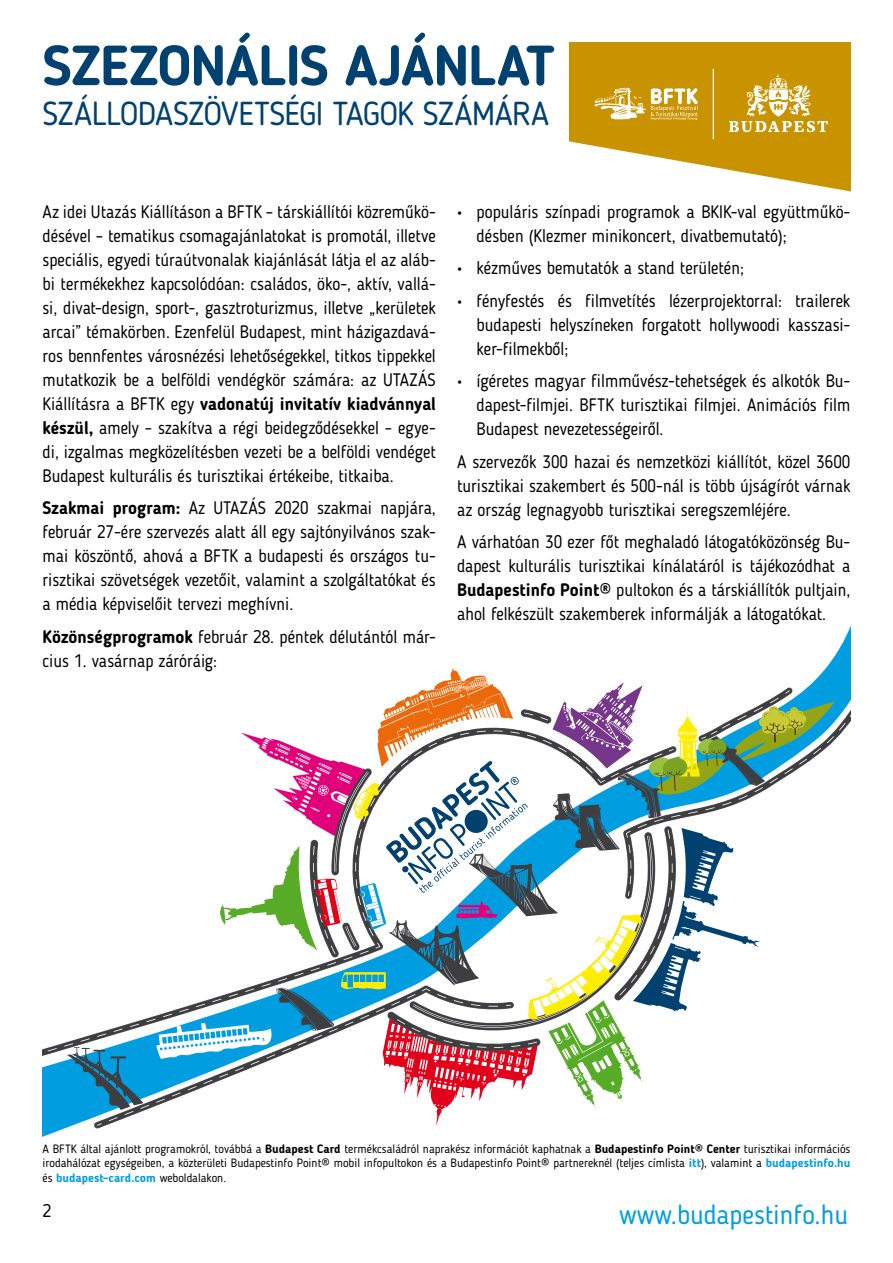
<style>
.page{position:relative;width:893px;height:1263px;background:#fff}
.page>*{position:absolute;margin:0;border:0;box-sizing:border-box;transform-origin:0 0}
.t1{font:700 56.1px "Blogger Sans";letter-spacing:-.01em;color:#004170}
.t2{font:33px "Blogger Sans";letter-spacing:-.02em;color:#004170}
.t3{font:27px "Blogger Sans";color:#009ee0}
.Normál{font:18px/24px "Blogger Sans";color:#000;text-align:justify;scale:.95 1}
.Normál-2{font:18px "Blogger Sans";color:#000}
.t4{font:12px/14.4px "Blogger Sans";color:#000;text-align:justify}
.s1{font-weight:700}
.s2{font-weight:700;color:#009ee0}
</style>
<div class="page">
<svg style="left:43px;top:628px;width:807px;height:498px"></svg>
<svg style="left:569px;top:43px;width:281px;height:149px"></svg>
<p class="t1" style="left:43px;top:32px;width:514px">SZEZONÁLIS AJÁNLAT</p>
<p class="t2" style="left:43px;top:94px;width:508px">SZÁLLODASZÖVETSÉGI TAGOK SZÁMÁRA</p>
<p class="Normál" style="left:43px;top:199px;width:416px">Az idei Utazás Kiállításon a BFTK – társkiállítói közreműkö&shy;désével – tematikus csomagajánlatokat is promotál, illetve speciális, egyedi túraútvonalak kiajánlását látja el az aláb&shy;bi termékekhez kapcsolódóan: családos, öko-, aktív, vallá&shy;si, divat-design, sport-, gasztroturizmus, illetve „kerületek arcai” témakörben. Ezenfelül Budapest, mint házigazdavá&shy;ros bennfentes városnézési lehetőségekkel, titkos tippekkel mutatkozik be a belföldi vendégkör számára: az UTAZÁS Kiállításra a BFTK egy <span class="s1">vadonatúj invitatív kiadvánnyal készül,</span> amely – szakítva a régi beidegződésekkel – egye&shy;di, izgalmas megközelítésben vezeti be a belföldi vendéget Budapest kulturális és turisztikai értékeibe, titkaiba.</p>
<p class="Normál" style="left:43px;top:496px;width:416px"><span class="s1">Szakmai program:</span> Az UTAZÁS 2020 szakmai napjára, február 27-ére szervezés alatt áll egy sajtónyilvános szak&shy;mai köszöntő, ahová a BFTK a budapesti és országos tu&shy;risztikai szövetségek vezetőit, valamint a szolgáltatókat és a média képviselőit tervezi meghívni.</p>
<p class="Normál" style="left:43px;top:624px;width:416px"><span class="s1">Közönségprogramok</span> február 28. péntek délutántól már&shy;cius 1. vasárnap záróráig:</p>
<p class="Normál" style="left:477px;top:199px;width:395px;text-indent:-20px"><span class="s1">•</span> populáris színpadi programok a BKIK-val együttműkö&shy;désben (Klezmer minikoncert, divatbemutató);</p>
<p class="Normál" style="left:457px;top:256px;width:303px"><span class="s1">•</span> kézműves bemutatók a stand területén;</p>
<p class="Normál" style="left:477px;top:288px;width:395px;text-indent:-20px"><span class="s1">•</span> fényfestés és filmvetítés lézerprojektorral: trailerek budapesti helyszíneken forgatott hollywoodi kasszasi&shy;ker-filmekből;</p>
<p class="Normál" style="left:477px;top:369px;width:395px;text-indent:-20px"><span class="s1">•</span> ígéretes magyar filmművész-tehetségek és alkotók Bu&shy;dapest-filmjei. BFTK turisztikai filmjei. Animációs film Budapest nevezetességeiről.</p>
<p class="Normál" style="left:457px;top:449px;width:416px">A szervezők 300 hazai és nemzetközi kiállítót, közel 3600 turisztikai szakembert és 500-nál is több újságírót várnak az ország legnagyobb turisztikai seregszemléjére.</p>
<p class="Normál" style="left:457px;top:530px;width:416px">A várhatóan 30 ezer főt meghaladó látogatóközönség Bu&shy;dapest kulturális turisztikai kínálatáról is tájékozódhat a <span class="s1">Budapestinfo Point®</span> pultokon és a társkiállítók pultjain, ahol felkészült szakemberek informálják a látogatókat.</p>
<p class="t4" style="left:43px;top:1141px;width:809px">A BFTK által ajánlott programokról, továbbá a <span class="s1">Budapest Card</span> termékcsaládról naprakész információt kaphatnak a <span class="s1">Budapestinfo Point® Center</span> turisztikai információs irodahálózat egységeiben, a közterületi Budapestinfo Point® mobil infopultokon és a Budapestinfo Point® partnereknél (teljes címlista <span class="s2">itt</span>), valamint a <span class="s2">budapestinfo.hu </span>és <span class="s2">budapest-card.com</span> weboldalakon.</p>
<p class="Normál-2" style="left:43px;top:1200px;width:10px">2</p>
<p class="t3" style="left:619px;top:1198px;width:231px">www.budapestinfo.hu</p>
</div>
